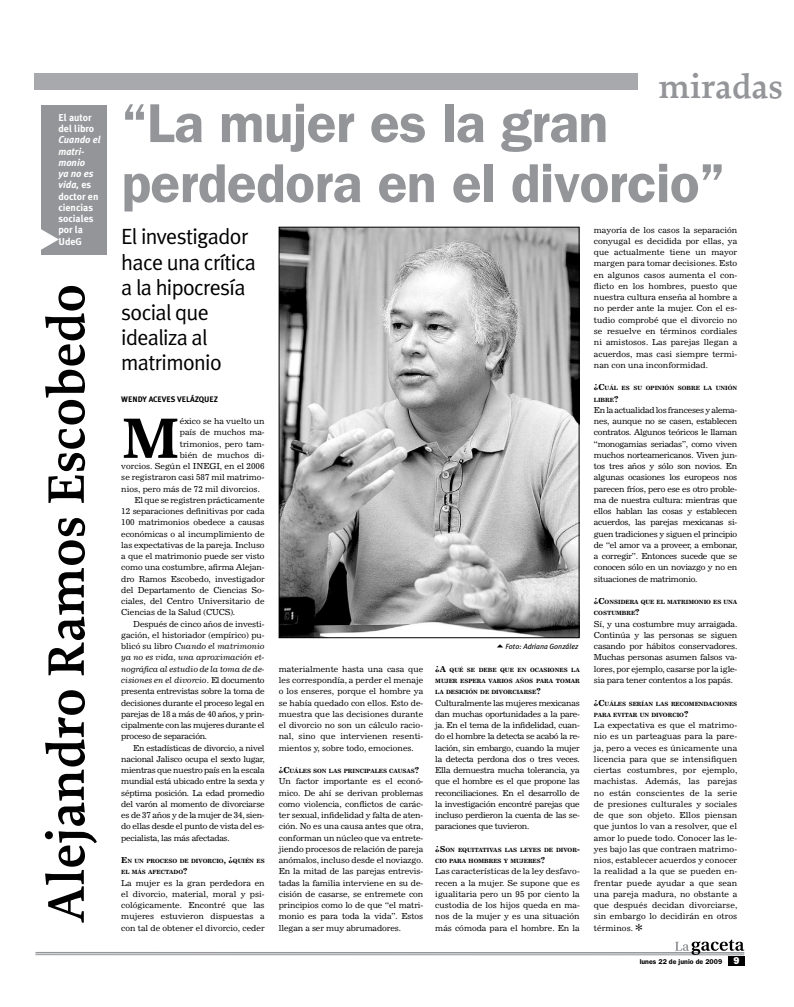
<style>
.page{position:relative;width:794px;height:1007px;background:#fff}
.page>*{position:absolute;margin:0;border:0;box-sizing:border-box;transform-origin:0 0}
.t1{font:700 59.9px "Proforma";color:#000}
.t2{font:600 55px/60px "Franklin Gothic";letter-spacing:-.01em;color:#939598}
.t3{font:600 54px "Proforma";color:#000}
.t4{font:600 35px "Proforma";color:#939598}
.t5{font:22px/25px "Meta Plus Normal";letter-spacing:-.03em;color:#000}
.t6{font:700 10px/11.2px "Meta Plus";color:#fff}
.t7{font:8.2px/11.2px "News 702 BT";letter-spacing:-.01em;color:#000;text-align:justify}
.t8{font:8.2px "News 702 BT";letter-spacing:-.03em;color:#000}
.t9{font:italic 8.2px "News 702 BT";letter-spacing:-.01em;color:#000}
.t10{font:700 8px "Meta Plus";color:#000}
.t11{font:italic 7.5px "Meta Plus";color:#000}
.t12{font:600 7px "Franklin Gothic";color:#000}
.t13{font:700 5.8px/11.2px "News 702 BT";color:#000}
.s1{font-style:italic}
.s2{font-style:normal}
.s3{font-size:8.2px}
.s4{font-family:"Monotype Sorts";font-size:10px}
</style>
<div class="page">
<hr style="left:35px;top:951px;width:709px;height:2px;background:#939598">
<hr style="left:35px;top:954px;width:709px;height:1px;background:#939598">
<div style="left:728px;top:956px;width:16px;height:9px;background:#000"></div>
<div style="left:34px;top:74px;width:604px;height:16px;background:#a7a9ac"></div>
<div style="left:42px;top:105px;width:65px;height:150px;background:#939598"></div>
<img style="left:281px;top:229px;width:296px;height:407px">
<div style="left:279px;top:227px;width:300px;height:411px;border:1px solid #000"></div>
<svg style="left:675px;top:939px;width:69px;height:17px"></svg>
<svg style="left:41px;top:228px;width:1px;height:21px"></svg>
<p class="t6" style="left:58px;top:112px;width:37px">El autor del libro</p>
<p class="t6" style="left:58px;top:134px;width:44px"><span class="s1">Cuando el matri&shy;monio<br>ya no es vida,</span> es doctor en ciencias sociales por la<br>UdeG</p>
<h3 class="t3" style="left:32px;top:922px;width:640px;rotate:-90deg">Alejandro Ramos Escobedo</h3>
<h3 class="t4" style="left:658px;top:64px;width:126px">miradas</h3>
<h2 class="t2" style="left:121px;top:92px;width:605px">“La mujer es la gran perdedora en el divorcio”</h2>
<h3 class="t5" style="left:121px;top:224px;width:136px">El investigador hace una crítica a la hipocresía social que idealiza al matrimonio</h3>
<p class="t10" style="left:121px;top:394px;width:98px">WENDY ACEVES VELÁZQUEZ</p>
<h1 class="t1" style="left:121px;top:400px;width:60px">M</h1>
<p class="t7" style="left:180px;top:415px;width:86px">éxico se ha vuelto un</p>
<p class="t7" style="left:180px;top:426px;width:86px">país de muchos ma-</p>
<p class="t7" style="left:180px;top:438px;width:86px">trimonios, pero tam-</p>
<p class="t7" style="left:180px;top:449px;width:86px">bién de muchos di-</p>
<p class="t7" style="left:121px;top:460px;width:145px">vorcios. Según el INEGI, en el 2006</p>
<p class="t7" style="left:121px;top:471px;width:145px">se registraron casi 587 mil matrimo-</p>
<p class="t7" style="left:121px;top:483px;width:140px">nios, pero más de 72 mil divorcios.</p>
<p class="t7" style="left:135px;top:494px;width:132px">El que se registren prácticamente</p>
<p class="t7" style="left:121px;top:505px;width:145px">12 separaciones definitivas por cada</p>
<p class="t7" style="left:121px;top:516px;width:145px">100 matrimonios obedece a causas</p>
<p class="t7" style="left:121px;top:528px;width:145px">económicas o al incumplimiento de</p>
<p class="t7" style="left:121px;top:539px;width:145px">las expectativas de la pareja. Incluso</p>
<p class="t7" style="left:121px;top:550px;width:145px">a que el matrimonio puede ser visto</p>
<p class="t7" style="left:121px;top:561px;width:145px">como una costumbre, afirma Alejan-</p>
<p class="t7" style="left:121px;top:573px;width:145px">dro Ramos Escobedo, investigador</p>
<p class="t7" style="left:121px;top:584px;width:145px">del Departamento de Ciencias So-</p>
<p class="t7" style="left:121px;top:595px;width:145px">ciales, del Centro Universitario de</p>
<p class="t7" style="left:121px;top:606px;width:115px">Ciencias de la Salud (CUCS).</p>
<p class="t7" style="left:133px;top:618px;width:133px">Después de cinco años de investi-</p>
<p class="t7" style="left:121px;top:629px;width:145px">gación, el historiador (empírico) pu-</p>
<p class="t9" style="left:121px;top:641px;width:145px"><span class="s2">blicó su libro</span> Cuando el matrimonio</p>
<p class="t9" style="left:121px;top:652px;width:145px">ya no es vida, una aproximación et-</p>
<p class="t9" style="left:121px;top:663px;width:145px">nográfica al estudio de la toma de de-</p>
<p class="t9" style="left:121px;top:675px;width:145px">cisiones en el divorcio<span class="s2">. El documento</span></p>
<p class="t8" style="left:121px;top:686px;width:145px">presenta entrevistas sobre la toma de</p>
<p class="t8" style="left:121px;top:697px;width:145px">decisiones durante el proceso legal en</p>
<p class="t8" style="left:121px;top:708px;width:145px">parejas de 18 a más de 40 años, y prin-</p>
<p class="t8" style="left:121px;top:720px;width:145px">cipalmente con las mujeres durante el</p>
<p class="t8" style="left:121px;top:731px;width:87px">proceso de separación.</p>
<p class="t8" style="left:133px;top:742px;width:133px">En estadísticas de divorcio, a nivel</p>
<p class="t8" style="left:121px;top:753px;width:145px">nacional Jalisco ocupa el sexto lugar,</p>
<p class="t8" style="left:121px;top:765px;width:145px">mientras que nuestro país en la escala</p>
<p class="t8" style="left:121px;top:776px;width:145px">mundial está ubicado entre la sexta y</p>
<p class="t8" style="left:121px;top:787px;width:145px">séptima posición. La edad promedio</p>
<p class="t8" style="left:121px;top:798px;width:145px">del varón al momento de divorciarse</p>
<p class="t8" style="left:121px;top:810px;width:145px">es de 37 años y de la mujer de 34, sien-</p>
<p class="t8" style="left:121px;top:821px;width:145px">do ellas desde el punto de vista del es-</p>
<p class="t8" style="left:121px;top:832px;width:110px">pecialista, las más afectadas.</p>
<p class="t13" style="left:121px;top:855px;width:145px"><span class="s3">E</span>N UN PROCESO DE DIVORCIO<span class="s3">, ¿</span>QUIÉN ES<br>EL MÁS AFECTADO<span class="s3">?</span></p>
<p class="t7" style="left:121px;top:876px;width:145px">La mujer es la gran perdedora en el divorcio, material, moral y psi&shy;cológicamente. Encontré que las mujeres estuvieron dispuestas a</p>
<p class="t7" style="left:121px;top:921px;width:145px">con tal de obtener el divorcio, ceder</p>
<p class="t7" style="left:279px;top:663px;width:146px">materialmente hasta una casa que les correspondía, a perder el menaje o los enseres, porque el hombre ya se había quedado con ellos. Esto de&shy;muestra que las decisiones durante el divorcio no son un cálculo racio&shy;nal, sino que intervienen resenti&shy;mientos y, sobre todo, emociones.</p>
<p class="t13" style="left:279px;top:765px;width:142px"><span class="s3">¿C</span>UÁLES SON LAS PRINCIPALES CAUSAS<span class="s3">?</span></p>
<p class="t7" style="left:279px;top:775px;width:146px">Un factor importante es el econó&shy;mico. De ahí se derivan problemas como violencia, conflictos de carác&shy;ter sexual, infidelidad y falta de aten&shy;ción. No es una causa antes que otra, conforman un núcleo que va entrete&shy;jiendo procesos de relación de pareja anómalos, incluso desde el noviazgo.<br>En la mitad de las parejas entrevis&shy;tadas la familia interviene en su de&shy;cisión de casarse, se entremete con principios como lo de que “el matri&shy;monio es para toda la vida”. Estos llegan a ser muy abrumadores.</p>
<p class="t11" style="left:505px;top:642px;width:74px">Foto: Adriana González</p>
<p class="t13" style="left:435px;top:664px;width:146px;text-align:justify"><span class="s3">¿A</span> QUÉ SE DEBE QUE EN OCASIONES LA MUJER ESPERA VARIOS AÑOS PARA TOMAR LA DESICIÓN DE DIVORCIARSE<span class="s3">?</span></p>
<p class="t7" style="left:435px;top:696px;width:146px">Culturalmente las mujeres mexicanas dan muchas oportunidades a la pare&shy;ja. En el tema de la infidelidad, cuan&shy;do el hombre la detecta se acabó la re&shy;lación, sin embargo, cuando la mujer la detecta perdona dos o tres veces.<br>Ella demuestra mucha tolerancia, ya que el hombre es el que propone las reconciliaciones. En el desarrollo de la investigación encontré parejas que incluso perdieron la cuenta de las se&shy;paraciones que tuvieron.</p>
<p class="t13" style="left:435px;top:844px;width:146px"><span class="s3">¿S</span> ON EQUITATIVAS LAS LEYES DE DIVOR<span class="s3">-<br></span>CIO PARA HOMBRES Y MUJERES<span class="s3">?</span></p>
<p class="t7" style="left:435px;top:865px;width:146px">Las características de la ley desfavo&shy;recen a la mujer. Se supone que es igualitaria pero un 95 por ciento la custodia de los hijos queda en ma&shy;nos de la mujer y es una situación más cómoda para el hombre. En la</p>
<p class="t7" style="left:594px;top:224px;width:145px">mayoría de los casos la separación conyugal es decidida por ellas, ya que actualmente tiene un mayor margen para tomar decisiones. Esto en algunos casos aumenta el con&shy;flicto en los hombres, puesto que nuestra cultura enseña al hombre a no perder ante la mujer. Con el es&shy;tudio comprobé que el divorcio no se resuelve en términos cordiales ni amistosos. Las parejas llegan a acuerdos, mas casi siempre termi&shy;nan con una inconformidad.</p>
<p class="t13" style="left:594px;top:382px;width:145px"><span class="s3">¿C</span>UÁL ES SU OPINIÓN SOBRE LA UNIÓN<br>LIBRE<span class="s3">?</span></p>
<p class="t7" style="left:594px;top:404px;width:145px">En la actualidad los franceses y alema&shy;nes, aunque no se casen, establecen contratos. Algunos teóricos le llaman “monogamias seriadas”, como viven muchos norteamericanos. Viven jun&shy;tos tres años y sólo son novios. En algunas ocasiones los europeos nos parecen fríos, pero ese es otro proble&shy;ma de nuestra cultura: mientras que ellos hablan las cosas y establecen acuerdos, las parejas mexicanas si&shy;guen tradiciones y siguen el principio de “el amor va a proveer, a embonar, a corregir”. Entonces sucede que se conocen sólo en un noviazgo y no en situaciones de matrimonio.</p>
<p class="t13" style="left:594px;top:596px;width:145px"><span class="s3">¿C</span>ONSIDERA QUE EL MATRIMONIO ES UNA<br>COSTUMBRE<span class="s3">?</span></p>
<p class="t7" style="left:594px;top:618px;width:145px">Sí, y una costumbre muy arraigada.<br>Continúa y las personas se siguen casando por hábitos conservadores.<br>Muchas personas asumen falsos va&shy;lores, por ejemplo, casarse por la igle&shy;sia para tener contentos a los papás.</p>
<p class="t13" style="left:594px;top:697px;width:145px"><span class="s3">¿C</span>UÁLES SERÍAN LAS RECOMENDACIONES<br>PARA EVITAR UN DIVORCIO<span class="s3">?</span></p>
<p class="t7" style="left:594px;top:719px;width:145px">La expectativa es que el matrimo&shy;nio es un parteaguas para la pare&shy;ja, pero a veces es únicamente una licencia para que se intensifiquen ciertas costumbres, por ejemplo, machistas. Además, las parejas no están conscientes de la serie de presiones culturales y sociales de que son objeto. Ellos piensan que juntos lo van a resolver, que el amor lo puede todo. Conocer las le&shy;yes bajo las que contraen matrimo&shy;nios, establecer acuerdos y conocer la realidad a la que se pueden en&shy;frentar puede ayudar a que sean una pareja madura, no obstante a que después decidan divorciarse, sin embargo lo decidirán en otros términos. <span class="s4">[</span></p>
<p class="t12" style="left:639px;top:957px;width:84px">lunes 22 de junio de 2009</p>
</div>
